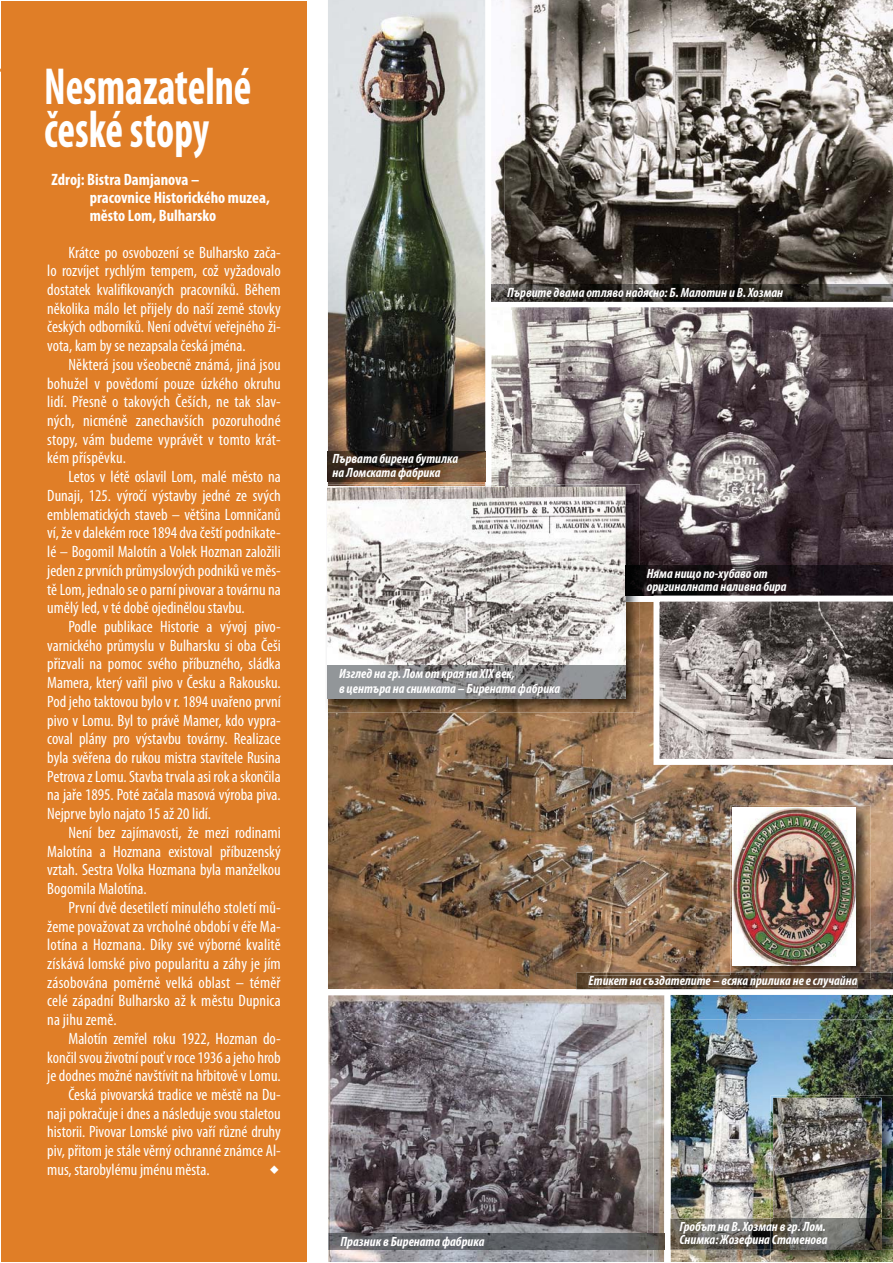
<style>
.page{position:relative;width:893px;height:1263px;background:#fff}
.page>*{position:absolute;margin:0;border:0;box-sizing:border-box;transform-origin:0 0}
.t1{font:700 condensed 52.35px/43.5px "Myriad Pro";color:#fff;scale:.8 1}
.t2{font:21px "Minion Pro";color:#fff}
.t3{font:condensed 16.5px/18.8px "Myriad Pro";color:#fff;text-align:justify}
.t4{font:700 condensed 16.5px/18px "Myriad Pro";color:#fff}
.t5{font:italic 700 condensed 13.5px/13.5px "Myriad Pro";color:#fff}
.s1{color:#fafbfc}
.s2{color:#e4e5e6}
</style>
<div class="page">
<img style="left:327px;top:1px;width:158px;height:486px">
<svg style="left:485px;top:1px;width:407px;height:300px"></svg>
<svg style="left:485px;top:301px;width:407px;height:295px;background:#807578"></svg>
<div style="left:1px;top:1px;width:306px;height:1261px;background:#e07e27"></div>
<svg style="left:328px;top:602px;width:564px;height:387px;background:#8b6c50"></svg>
<img style="left:670px;top:989px;width:222px;height:273px">
<img style="left:771px;top:1095px;width:121px;height:167px">
<img style="left:773px;top:1098px;width:109px;height:121px">
<img style="left:327px;top:484px;width:1px;height:112px">
<img style="left:485px;top:484px;width:155px;height:112px">
<img style="left:326px;top:596px;width:314px;height:116px">
<img style="left:328px;top:487px;width:297px;height:115px">
<img style="left:491px;top:487px;width:134px;height:108px">
<img style="left:491px;top:487px;width:20px;height:12px">
<img style="left:328px;top:602px;width:297px;height:97px">
<svg style="left:328px;top:989px;width:342px;height:273px;background:#868186"></svg>
<img style="left:491px;top:285px;width:401px;height:16px">
<img style="left:328px;top:451px;width:157px;height:31px">
<img style="left:625px;top:566px;width:267px;height:29px">
<img style="left:329px;top:666px;width:296px;height:32px">
<img style="left:328px;top:666px;width:1px;height:32px">
<img style="left:576px;top:973px;width:316px;height:16px">
<img style="left:589px;top:975px;width:268px;height:13px">
<img style="left:329px;top:1233px;width:335px;height:17px">
<svg style="left:328px;top:1233px;width:1px;height:17px"></svg>
<svg style="left:653px;top:601px;width:239px;height:164px;background:#918b89"></svg>
<img style="left:670px;top:1219px;width:222px;height:31px">
<img style="left:773px;top:1219px;width:109px;height:31px">
<img style="left:730px;top:805px;width:140px;height:175px">
<img style="left:730px;top:975px;width:127px;height:5px">
<img style="left:733px;top:808px;width:123px;height:157px">
<h1 class="t1" style="left:44px;top:64px;width:261px">Nesmazatelné české stopy</h1>
<p class="t4" style="left:90px;top:170px;width:182px;text-indent:-38px">Zdroj: Bistra Damjanova –<br>pracovnice Historického muzea, město Lom, Bulharsko</p>
<p class="t3" style="left:47px;top:244px;width:235px;text-indent:21px">Krátce po osvobození se Bulharsko zača&shy;lo rozvíjet rychlým tempem, což vyžadovalo dostatek kvalifikovaných pracovníků. Během několika málo let přijely do naší země stovky českých odborníků. Není odvětví veřejného ži&shy;vota, kam by se nezapsala česká jména.</p>
<p class="t3" style="left:47px;top:356px;width:235px;text-indent:21px">Některá jsou všeobecně známá, jiná jsou bohužel v povědomí pouze úzkého okruhu lidí. Přesně o takových Češích, ne tak slav&shy;ných, nicméně zanechavších pozoruhodné stopy, vám budeme vyprávět v tomto krát&shy;kém příspěvku.</p>
<p class="t3" style="left:47px;top:468px;width:235px;text-indent:21px">Letos v létě oslavil Lom, malé město na Dunaji, 125. výročí výstavby jedné ze svých emblematických staveb – většina Lomničanů ví, že v dalekém roce 1894 dva čeští podnikate&shy;lé – Bogomil Malotín a Volek Hozman založili jeden z prvních průmyslových podniků ve měs&shy;tě Lom, jednalo se o parní pivovar a továrnu na umělý led, v té době ojedinělou stavbu.</p>
<p class="t3" style="left:47px;top:618px;width:235px;text-indent:21px">Podle publikace Historie a vývoj pivo&shy;varnického průmyslu v Bulharsku si oba Češi přizvali na pomoc svého příbuzného, sládka Mamera, který vařil pivo v Česku a Rakousku.<br>Pod jeho taktovou bylo v r. 1894 uvařeno první pivo v Lomu. Byl to právě Mamer, kdo vypra&shy;coval plány pro výstavbu továrny. Realizace byla svěřena do rukou mistra stavitele Rusina Petrova z Lomu. Stavba trvala asi rok a skončila na jaře 1895. Poté začala masová výroba piva.<br>Nejprve bylo najato 15 až 20 lidí.</p>
<p class="t3" style="left:47px;top:824px;width:235px;text-indent:21px">Není bez zajímavosti, že mezi rodinami Malotína a Hozmana existoval příbuzenský vztah. Sestra Volka Hozmana byla manželkou Bogomila Malotína.</p>
<p class="t3" style="left:47px;top:899px;width:235px;text-indent:21px">První dvě desetiletí minulého století mů&shy;žeme považovat za vrcholné období v éře Ma&shy;lotína a Hozmana. Díky své výborné kvalitě získává lomské pivo popularitu a záhy je jím zásobována poměrně velká oblast – téměř celé západní Bulharsko až k městu Dupnica na jihu země.</p>
<p class="t3" style="left:68px;top:1030px;width:214px">Malotín zemřel roku 1922, Hozman do-</p>
<p class="t3" style="left:47px;top:1049px;width:235px">končil svou životní pouť v roce 1936 a jeho hrob</p>
<p class="t3" style="left:47px;top:1067px;width:235px">je dodnes možné navštívit na hřbitově v Lomu.</p>
<p class="t3" style="left:68px;top:1086px;width:214px">Česká pivovarská tradice ve městě na Du-</p>
<p class="t3" style="left:47px;top:1105px;width:235px">naji pokračuje i dnes a následuje svou staletou</p>
<p class="t3" style="left:47px;top:1124px;width:235px">historii. Pivovar Lomské pivo vaří různé druhy</p>
<p class="t3" style="left:47px;top:1142px;width:235px">piv, přitom je stále věrný ochranné známce Al-</p>
<p class="t3" style="left:47px;top:1161px;width:164px">mus, starobylému jménu města.</p>
<p class="t2" style="left:270px;top:1155px;width:11px">◆</p>
<p class="t5" style="left:507px;top:286px;width:278px">Първите двама отляво надясно: Б. Малотин и В. Хозман</p>
<p class="t5" style="left:333px;top:452px;width:127px">Първата бирена бутилка на Ломската фабрика</p>
<p class="t5" style="left:647px;top:566px;width:141px">Няма нищо по-хубаво от оригиналната наливна бира</p>
<p class="t5" style="left:339px;top:666px;width:223px;line-height:15px">Изглед на гр. Лом от края на XIX век,<br>в центъра на снимката – Бирената фабрика</p>
<p class="t5" style="left:340px;top:1234px;width:145px">Празник в Бирената фабрика</p>
<p class="t5" style="left:589px;top:974px;width:270px">Етикет на създателите – всяк<span class="s1">а прилика нееслуча</span><span class="s2">й</span><span class="s1">на</span></p>
<p class="t5" style="left:679px;top:1219px;width:150px">Гробът на В. Хозман в гр. Лом.<br>Снимка: Жозефина Стаменова</p>
</div>
